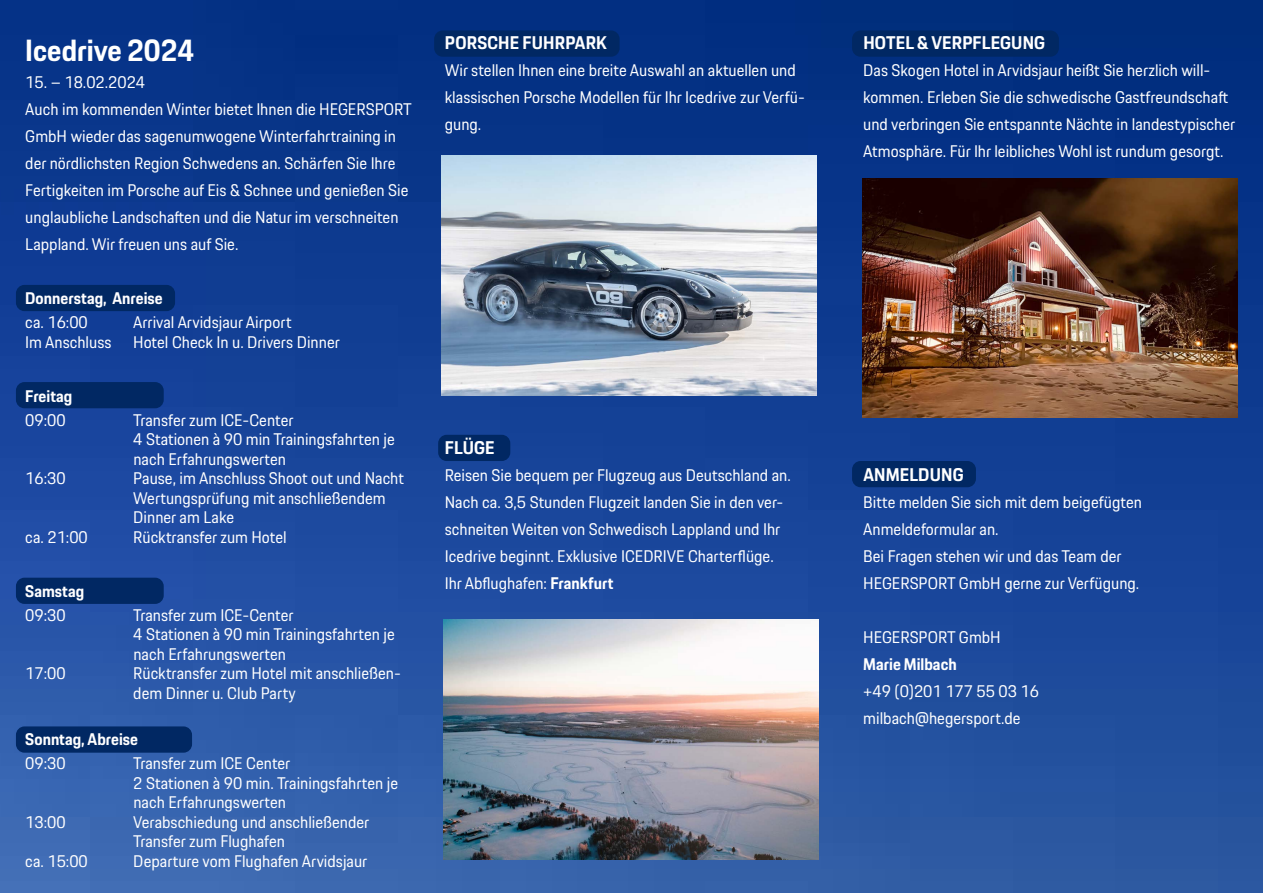
<style>
.page{position:relative;width:1263px;height:893px;background:#fff}
.page>*{position:absolute;margin:0;border:0;box-sizing:border-box;transform-origin:0 0}
.t1{font:700 30px "Porsche Next";color:#fff}
.t2{font:700 18px "Porsche Next";letter-spacing:.01em;color:#fff}
.t3{font:16.5px/27px "Porsche Next";color:#fff}
.t4{font:700 16.5px "Porsche Next";color:#fff}
.s1{font-weight:700}
</style>
<div class="page">
<img style="left:0;top:0;width:1263px;height:893px">
<div style="left:852px;top:461px;width:124px;height:26px;background:#012863;border-radius:9px"></div>
<div style="left:438px;top:435px;width:72px;height:26px;background:#012863;border-radius:9px"></div>
<div style="left:434px;top:30px;width:186px;height:27px;background:#012863;border-radius:9px"></div>
<div style="left:16px;top:578px;width:148px;height:26px;background:#012863;border-radius:9px"></div>
<div style="left:16px;top:726px;width:176px;height:27px;background:#012863;border-radius:9px"></div>
<div style="left:16px;top:382px;width:148px;height:26px;background:#012863;border-radius:9px"></div>
<div style="left:16px;top:285px;width:159px;height:26px;background:#012863;border-radius:9px"></div>
<div style="left:852px;top:30px;width:207px;height:27px;background:#012863;border-radius:9px"></div>
<img style="left:443px;top:620px;width:375px;height:239px">
<img style="left:441px;top:155px;width:375px;height:240px">
<img style="left:862px;top:178px;width:375px;height:240px">
<h1 class="t1" style="left:25px;top:31px;width:171px">Icedrive 2024</h1>
<p class="t3" style="left:25px;top:69px;width:388px">15. – 18.02.2024<br>Auch im kommenden Winter bietet Ihnen die HEGERSPORT GmbH wieder das sagenumwogene Winterfahrtraining in der nördlichsten Region Schwedens an. Schärfen Sie Ihre Fertigkeiten im Porsche auf Eis &amp; Schnee und genießen Sie unglaubliche Landschaften und die Natur im verschneiten Lappland. Wir freuen uns auf Sie.</p>
<p class="t4" style="left:25px;top:287px;width:139px">Donnerstag, Anreise</p>
<p class="t3" style="left:25px;top:309px;width:64px">ca. 16:00</p>
<p class="t3" style="left:133px;top:309px;width:160px">Arrival Arvidsjaur Airport</p>
<p class="t3" style="left:25px;top:328px;width:88px">Im Anschluss</p>
<p class="t3" style="left:133px;top:328px;width:208px">Hotel Check In u. Drivers Dinner</p>
<p class="t4" style="left:25px;top:385px;width:49px">Freitag</p>
<p class="t3" style="left:25px;top:406px;width:42px">09:00</p>
<p class="t3" style="left:133px;top:410px;width:263px;line-height:19.5px">Transfer zum ICE-Center<br>4 Stationen à 90 min Trainingsfahrten je nach Erfahrungswerten</p>
<p class="t3" style="left:25px;top:465px;width:42px">16:30</p>
<p class="t3" style="left:133px;top:469px;width:272px;line-height:19.5px">Pause, im Anschluss Shoot out und Nacht<br>Wertungsprüfung mit anschließendem<br>Dinner am Lake</p>
<p class="t3" style="left:25px;top:523px;width:64px">ca. 21:00</p>
<p class="t3" style="left:133px;top:523px;width:155px">Rücktransfer zum Hotel</p>
<p class="t4" style="left:25px;top:580px;width:60px">Samstag</p>
<p class="t3" style="left:25px;top:601px;width:42px">09:30</p>
<p class="t3" style="left:133px;top:605px;width:263px;line-height:19.5px">Transfer zum ICE-Center<br>4 Stationen à 90 min Trainingsfahrten je nach Erfahrungswerten</p>
<p class="t3" style="left:25px;top:660px;width:42px">17:00</p>
<p class="t3" style="left:133px;top:664px;width:269px;line-height:19.5px">Rücktransfer zum Hotel mit anschließen&shy;dem Dinner u. Club Party</p>
<p class="t4" style="left:25px;top:728px;width:114px">Sonntag, Abreise</p>
<p class="t3" style="left:25px;top:750px;width:42px">09:30</p>
<p class="t3" style="left:133px;top:754px;width:266px;line-height:19.5px">Transfer zum ICE Center<br>2 Stationen à 90 min. Trainingsfahrten je nach Erfahrungswerten</p>
<p class="t3" style="left:25px;top:808px;width:42px">13:00</p>
<p class="t3" style="left:133px;top:812px;width:237px;line-height:19.5px">Verabschiedung und anschließender<br>Transfer zum Flughafen</p>
<p class="t3" style="left:25px;top:847px;width:64px">ca. 15:00</p>
<p class="t3" style="left:133px;top:847px;width:236px">Departure vom Flughafen Arvidsjaur</p>
<p class="t2" style="left:445px;top:31px;width:163px">PORSCHE FUHRPARK</p>
<p class="t3" style="left:445px;top:57px;width:362px">Wir stellen Ihnen eine breite Auswahl an aktuellen und klassischen Porsche Modellen für Ihr Icedrive zur Verfü&shy;gung.</p>
<p class="t2" style="left:445px;top:436px;width:51px">FLÜGE</p>
<p class="t3" style="left:445px;top:462px;width:348px">Reisen Sie bequem per Flugzeug aus Deutschland an.<br>Nach ca. 3,5 Stunden Flugzeit landen Sie in den ver&shy;schneiten Weiten von Schwedisch Lappland und Ihr Icedrive beginnt. Exklusive ICEDRIVE Charterflüge.<br>Ihr Abflughafen: <span class="s1">Frankfurt</span></p>
<p class="t2" style="left:863px;top:31px;width:183px">HOTEL &amp; VERPFLEGUNG</p>
<p class="t3" style="left:863px;top:57px;width:373px">Das Skogen Hotel in Arvidsjaur heißt Sie herzlich will&shy;kommen. Erleben Sie die schwedische Gastfreundschaft und verbringen Sie entspannte Nächte in landestypischer Atmosphäre. Für Ihr leibliches Wohl ist rundum gesorgt.</p>
<p class="t2" style="left:863px;top:463px;width:102px">ANMELDUNG</p>
<p class="t3" style="left:863px;top:489px;width:280px">Bitte melden Sie sich mit dem beigefügten Anmeldeformular an.<br>Bei Fragen stehen wir und das Team der HEGERSPORT GmbH gerne zur Verfügung.</p>
<p class="t3" style="left:863px;top:624px;width:139px">HEGERSPORT GmbH</p>
<p class="t4" style="left:863px;top:653px;width:95px">Marie Milbach</p>
<p class="t3" style="left:863px;top:678px;width:177px">+49 (0)201 177 55 03 16 milbach@hegersport.de</p>
</div>
